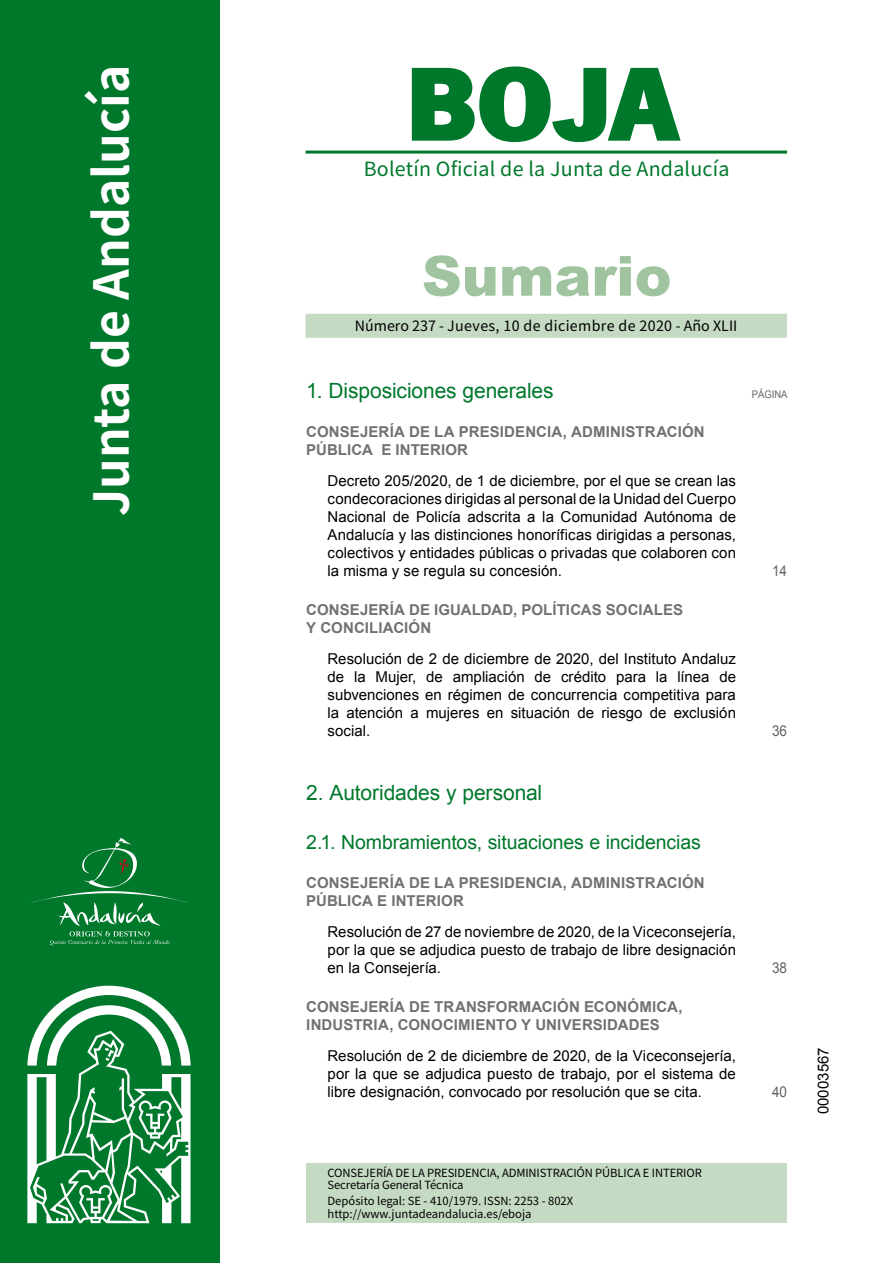
<style>
.page{position:relative;width:893px;height:1263px;background:#fff}
.page>*{position:absolute;margin:0;border:0;box-sizing:border-box;transform-origin:0 0}
.t1{font:700 105px "News Got T";color:#00782c;scale:1.14 1}
.t2{font:900 55.5px "Arial";color:#a0c4a0}
.t3{font:700 48px "Noto Sans HK";color:#fff}
.t4{font:21px "Arial";letter-spacing:-.005em;color:#00782c}
.t5{font:19.5px "Arial";letter-spacing:-.01em;color:#00782c}
.t6{font:19.5px "Noto Sans HK";letter-spacing:.01em;color:#00782c}
.t7{font:15px/18px "Arial";color:#000;text-align:justify}
.t8{font:700 15px/18px "Arial";letter-spacing:.01em;color:#707173}
.t9{font:15px "Arial";color:#646567;scale:.9 1}
.t10{font:14.25px "Noto Sans HK";letter-spacing:.025em;color:#000}
.t11{font:11.25px/12px "Noto Sans HK";letter-spacing:-.01em;color:#000}
.t12{font:10.5px "Arial";color:#646567;scale:.9 1}
</style>
<div class="page">
<hr style="left:305px;top:151px;width:482px;height:3px;background:#00782c">
<div style="left:305px;top:314px;width:482px;height:24px;background:#c5dac3"></div>
<div style="left:0;top:0;width:219px;height:1263px;background:#00782c"></div>
<svg style="left:411px;top:66px;width:270px;height:77px"></svg>
<svg style="left:31px;top:837px;width:158px;height:108px"></svg>
<div style="left:306px;top:1164px;width:481px;height:59px;background:#c5dac3"></div>
<svg style="left:27px;top:986px;width:164px;height:237px"></svg>
<h3 class="t3" style="left:84px;top:516px;width:453px;rotate:-90deg">Junta de Andalucía</h3>
<h1 class="t1" style="left:405px;top:42px;width:240px">BOJA</h1>
<h3 class="t6" style="left:364px;top:158px;width:367px">Boletín Oficial de la Junta de Andalucía</h3>
<h2 class="t2" style="left:422px;top:236px;width:251px">Sumario</h2>
<p class="t10" style="left:355px;top:318px;width:384px">Número 237 - Jueves, 10 de diciembre de 2020 - Año XLII</p>
<h3 class="t4" style="left:306px;top:377px;width:249px">1. Disposiciones generales</h3>
<p class="t12" style="left:751px;top:388px;width:41px">PÁGINA</p>
<p class="t8" style="left:306px;top:424px;width:400px">CONSEJERÍA DE LA PRESIDENCIA, ADMINISTRACIÓN<br>PÚBLICA E INTERIOR</p>
<p class="t7" style="left:327px;top:472px;width:410px">Decreto 205/2020, de 1 de diciembre, por el que se crean las condecoraciones dirigidas al personal de la Unidad del Cuerpo Nacional de Policía adscrita a la Comunidad Autónoma de Andalucía y las distinciones honoríficas dirigidas a personas, colectivos y entidades públicas o privadas que colaboren con la misma y se regula su concesión.</p>
<p class="t9" style="left:772px;top:561px;width:18px">14</p>
<p class="t8" style="left:306px;top:602px;width:378px">CONSEJERÍA DE IGUALDAD, POLÍTICAS SOCIALES<br>Y CONCILIACIÓN</p>
<p class="t7" style="left:327px;top:650px;width:410px">Resolución de 2 de diciembre de 2020, del Instituto Andaluz de la Mujer, de ampliación de crédito para la línea de subvenciones en régimen de concurrencia competitiva para la atención a mujeres en situación de riesgo de exclusión social.</p>
<h3 class="t4" style="left:306px;top:779px;width:237px">2. Autoridades y personal</h3>
<h3 class="t5" style="left:306px;top:829px;width:396px">2.1. Nombramientos, situaciones e incidencias</h3>
<p class="t8" style="left:306px;top:874px;width:400px">CONSEJERÍA DE LA PRESIDENCIA, ADMINISTRACIÓN<br>PÚBLICA E INTERIOR</p>
<p class="t7" style="left:327px;top:922px;width:410px">Resolución de 27 de noviembre de 2020, de la Viceconsejería, por la que se adjudica puesto de trabajo de libre designación en la Consejería.</p>
<p class="t8" style="left:306px;top:998px;width:377px">CONSEJERÍA DE TRANSFORMACIÓN ECONÓMICA,<br>INDUSTRIA, CONOCIMIENTO Y UNIVERSIDADES</p>
<p class="t7" style="left:327px;top:1047px;width:410px">Resolución de 2 de diciembre de 2020, de la Viceconsejería, por la que se adjudica puesto de trabajo, por el sistema de libre designación, convocado por resolución que se cita.</p>
<p class="t11" style="left:327px;top:1167px;width:376px">CONSEJERÍA DE LA PRESIDENCIA, ADMINISTRACIÓN PÚBLICA E INTERIOR<br>Secretaría General Técnica</p>
<p class="t11" style="left:327px;top:1194px;width:247px;line-height:13.5px">Depósito legal: SE - 410/1979. ISSN: 2253 - 802X http://www.juntadeandalucia.es/eboja</p>
<p class="t9" style="left:772px;top:721px;width:18px">36</p>
<p class="t9" style="left:772px;top:958px;width:18px">38</p>
<p class="t9" style="left:772px;top:1082px;width:18px">40</p>
<p class="t7" style="left:814px;top:1114px;width:68px;rotate:-90deg">00003567</p>
</div>
